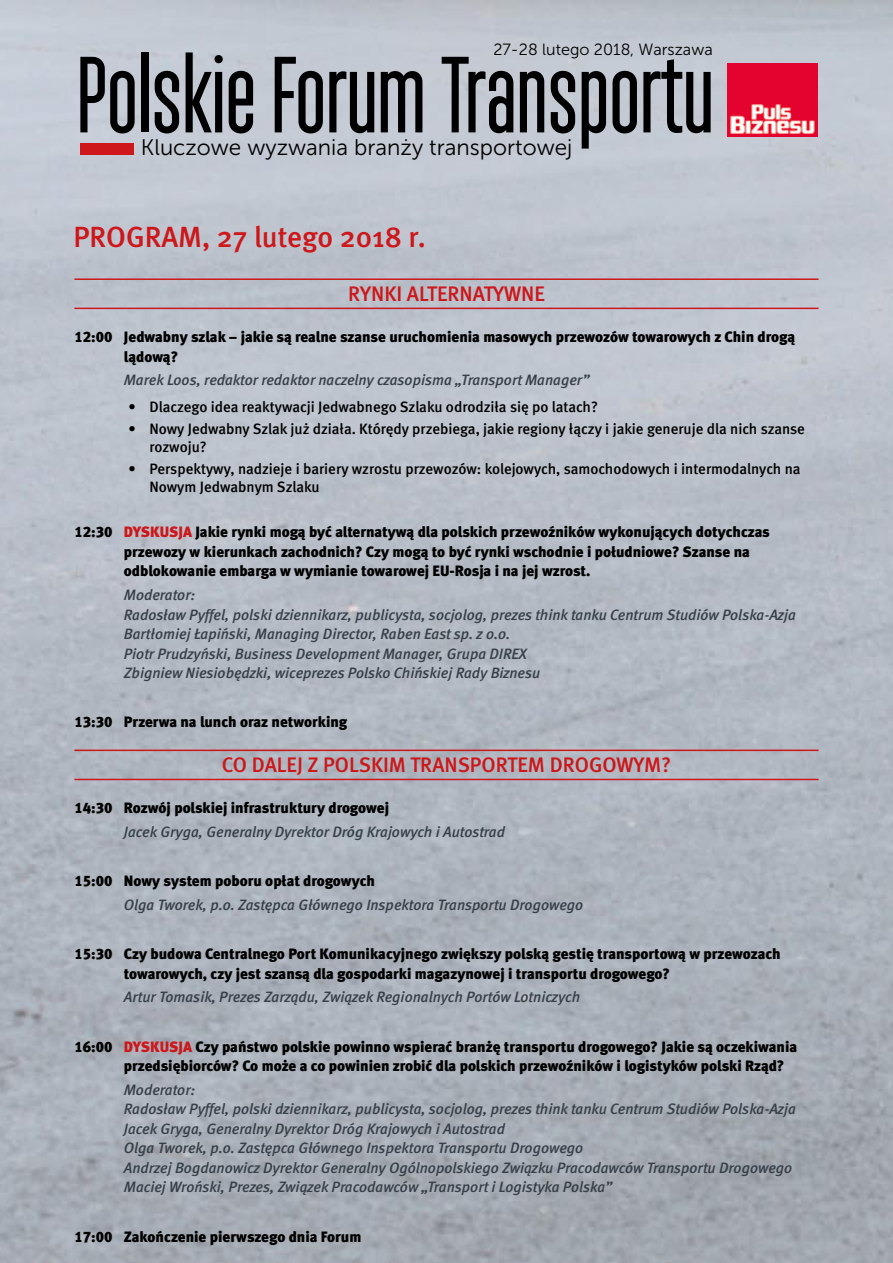
<style>
.page{position:relative;width:893px;height:1263px;background:#fff}
.page>*{position:absolute;margin:0;border:0;box-sizing:border-box;transform-origin:0 0}
.t1{font:500 108px "Monopol";color:#000}
.t2{font:29.25px "Meta Medium CE";color:#cd171a}
.t3{font:22.5px "Museo Sans 300";color:#000}
.t4{font:21px "Meta Medium CELF";color:#cd171a}
.t5{font:16.2px "Museo Sans 300";color:#000}
.t6{font:italic 15px/19.5px "Meta Medium CE";color:#374049}
.t7{font:15px/19.5px "Meta Black CELF";letter-spacing:-.005em;color:#000}
.t8{font:15px/18px "Meta Medium CELF";color:#000}
.s1{color:#cd171a}
</style>
<div class="page">
<div style="left:0;top:0;width:893px;height:1263px;background:linear-gradient(to bottom,#c6ccd6,#a3a9b1)"></div>
<div style="left:80px;top:143px;width:53px;height:12px;background:#cd171a"></div>
<img style="left:728px;top:63px;width:89px;height:73px">
<hr style="left:74px;top:278px;width:745px;height:2px;background:#cd171a">
<hr style="left:74px;top:308px;width:745px;height:1px;background:#cd171a">
<hr style="left:74px;top:749px;width:745px;height:2px;background:#cd171a">
<hr style="left:74px;top:779px;width:745px;height:1px;background:#cd171a">
<p class="t5" style="left:493px;top:40px;width:221px">27-28 lutego 2018, Warszawa</p>
<h1 class="t1" style="left:77px;top:38px;width:638px">Polskie Forum Transportu</h1>
<h3 class="t3" style="left:141px;top:135px;width:433px">Kluczowe wyzwania branży transportowej</h3>
<h2 class="t2" style="left:73px;top:219px;width:354px">PROGRAM, 27 lutego 2018 r.</h2>
<h3 class="t4" style="left:348px;top:281px;width:198px">RYNKI ALTERNATYWNE</h3>
<p class="t7" style="left:124px;top:327px;width:673px;text-indent:-49px">12:00 Jedwabny szlak – jakie są realne szanse uruchomienia masowych przewozów towarowych z Chin drogą lądową?</p>
<p class="t6" style="left:124px;top:370px;width:467px">Marek Loos, redaktor redaktor naczelny czasopisma „Transport Manager”</p>
<p class="t8" style="left:128px;top:398px;width:471px">• Dlaczego idea reaktywacji Jedwabnego Szlaku odrodziła się po latach?</p>
<p class="t8" style="left:149px;top:420px;width:657px;text-indent:-21px">• Nowy Jedwabny Szlak już działa. Którędy przebiega, jakie regiony łączy i jakie generuje dla nich szanse rozwoju?</p>
<p class="t8" style="left:149px;top:460px;width:653px;text-indent:-21px">• Perspektywy, nadzieje i bariery wzrostu przewozów: kolejowych, samochodowych i intermodalnych na<br>Nowym Jedwabnym Szlaku</p>
<p class="t7" style="left:124px;top:522px;width:647px;text-indent:-50px">12:30 <span class="s1">DYSKUSJA</span> Jakie rynki mogą być alternatywą dla polskich przewoźników wykonujących dotychczas przewozy w kierunkach zachodnich? Czy mogą to być rynki wschodnie i południowe? Szanse na odblokowanie embarga w wymianie towarowej EU-Rosja i na jej wzrost.</p>
<p class="t6" style="left:124px;top:585px;width:673px">Moderator:<br>Radosław Pyffel, polski dziennikarz, publicysta, socjolog, prezes think tanku Centrum Studiów Polska-Azja Bartłomiej Łapiński, Managing Director, Raben East sp. z o.o.<br>Piotr Prudzyński, Business Development Manager, Grupa DIREX<br>Zbigniew Niesiobędzki, wiceprezes Polsko Chińskiej Rady Biznesu</p>
<p class="t7" style="left:74px;top:712px;width:274px">13:30 Przerwa na lunch oraz networking</p>
<h3 class="t4" style="left:222px;top:752px;width:451px">CO DALEJ Z POLSKIM TRANSPORTEM DROGOWYM?</h3>
<p class="t7" style="left:74px;top:798px;width:316px">14:30 Rozwój polskiej infrastruktury drogowej</p>
<p class="t6" style="left:124px;top:822px;width:383px">Jacek Gryga, Generalny Dyrektor Dróg Krajowych i Autostrad</p>
<p class="t7" style="left:74px;top:871px;width:302px">15:00 Nowy system poboru opłat drogowych</p>
<p class="t6" style="left:124px;top:895px;width:461px">Olga Tworek, p.o. Zastępca Głównego Inspektora Transportu Drogowego</p>
<p class="t7" style="left:124px;top:944px;width:658px;text-indent:-50px">15:30 Czy budowa Centralnego Port Komunikacyjnego zwiększy polską gestię transportową w przewozach towarowych, czy jest szansą dla gospodarki magazynowej i transportu drogowego?</p>
<p class="t6" style="left:124px;top:987px;width:458px">Artur Tomasik, Prezes Zarządu, Związek Regionalnych Portów Lotniczych</p>
<p class="t7" style="left:124px;top:1036px;width:675px;text-indent:-49px">16:00 <span class="s1">DYSKUSJA</span> Czy państwo polskie powinno wspierać branżę transportu drogowego? Jakie są oczekiwania przedsiębiorców? Co może a co powinien zrobić dla polskich przewoźników i logistyków polski Rząd?</p>
<p class="t6" style="left:124px;top:1080px;width:673px">Moderator:<br>Radosław Pyffel, polski dziennikarz, publicysta, socjolog, prezes think tanku Centrum Studiów Polska-Azja Jacek Gryga, Generalny Dyrektor Dróg Krajowych i Autostrad<br>Olga Tworek, p.o. Zastępca Głównego Inspektora Transportu Drogowego<br>Andrzej Bogdanowicz Dyrektor Generalny Ogólnopolskiego Związku Pracodawców Transportu Drogowego Maciej Wroński, Prezes, Związek Pracodawców „Transport i Logistyka Polska”</p>
<p class="t7" style="left:74px;top:1226px;width:288px">17:00 Zakończenie pierwszego dnia Forum</p>
</div>
